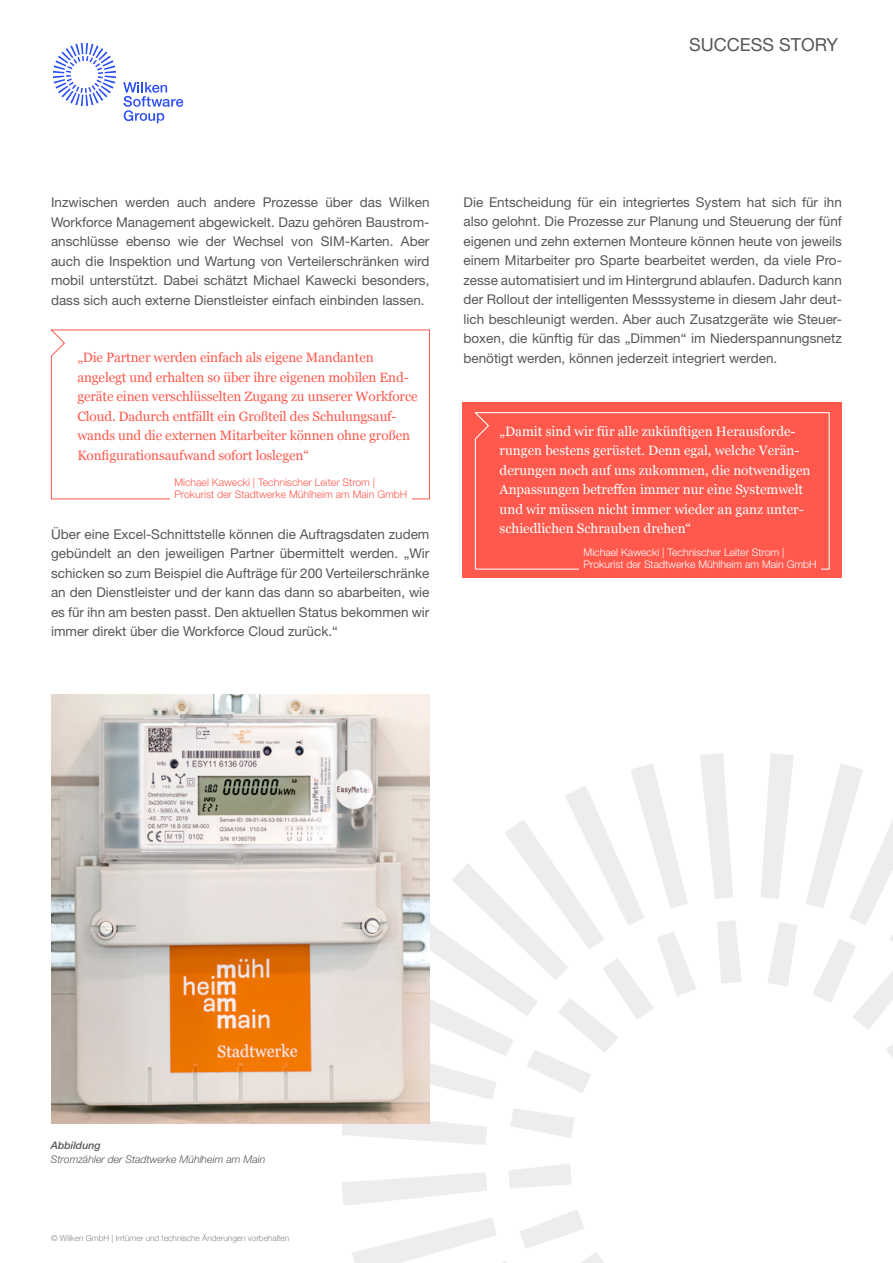
<style>
.page{position:relative;width:893px;height:1263px;background:#fff}
.page>*{position:absolute;margin:0;border:0;box-sizing:border-box;transform-origin:0 0}
.t1{font:18px "Helvetica Neue LT Pro";color:#575756}
.t2{font:13.5px/19.5px "Helvetica Neue LT Pro";color:#575756;text-align:justify}
.t3{font:13.5px/19.5px "Georgia";letter-spacing:-.01em;color:#ff594d}
.t4{font:13.5px/19.5px "Georgia";color:#fff}
.t5{font:300 10.5px/12px "Helvetica Neue LT Pro";color:#ff594d}
.t6{font:300 10.5px/12px "Helvetica Neue LT Pro";color:#fff}
.t7{font:italic 300 10.5px "Helvetica Neue LT Pro";color:#575756}
.t8{font:italic 500 10.5px "Helvetica Neue LT Pro";color:#575756}
.t9{font:300 8.25px "Helvetica Neue";color:#878787}
</style>
<div class="page">
<svg style="left:352px;top:1218px;width:155px;height:45px"></svg>
<svg style="left:342px;top:1173px;width:145px;height:33px"></svg>
<svg style="left:342px;top:1112px;width:145px;height:33px"></svg>
<svg style="left:761px;top:753px;width:33px;height:146px"></svg>
<svg style="left:806px;top:764px;width:87px;height:161px"></svg>
<svg style="left:520px;top:1210px;width:84px;height:53px"></svg>
<svg style="left:509px;top:1164px;width:63px;height:24px"></svg>
<svg style="left:510px;top:1108px;width:65px;height:30px"></svg>
<svg style="left:429px;top:753px;width:313px;height:347px"></svg>
<svg style="left:767px;top:922px;width:30px;height:64px"></svg>
<svg style="left:812px;top:935px;width:81px;height:95px"></svg>
<svg style="left:886px;top:1044px;width:7px;height:15px"></svg>
<div style="left:463px;top:402px;width:379px;height:176px;background:#ff594d"></div>
<svg style="left:474px;top:412px;width:356px;height:158px"></svg>
<svg style="left:123px;top:82px;width:60px;height:41px"></svg>
<svg style="left:53px;top:43px;width:63px;height:63px"></svg>
<svg style="left:51px;top:329px;width:379px;height:171px"></svg>
<div style="left:170px;top:474px;width:242px;height:31px;background:#fff"></div>
<img style="left:51px;top:695px;width:378px;height:429px">
<div style="left:579px;top:544px;width:242px;height:30px;background:#ff594d"></div>
<h1 class="t1" style="left:689px;top:34px;width:150px">SUCCESS STORY</h1>
<p class="t2" style="left:51px;top:192px;width:380px">Inzwischen werden auch andere Prozesse über das Wilken Workforce Management abgewickelt. Dazu gehören Baustrom&shy;anschlüsse ebenso wie der Wechsel von SIM-Karten. Aber auch die Inspektion und Wartung von Verteilerschränken wird mobil unterstützt. Dabei schätzt Michael Kawecki besonders, dass sich auch externe Dienstleister einfach einbinden lassen.</p>
<p class="t3" style="left:77px;top:347px;width:342px">„Die Partner werden einfach als eigene Mandanten angelegt und erhalten so über ihre eigenen mobilen End&shy;geräte einen verschlüsselten Zugang zu unserer Workforce Cloud. Dadurch entfällt ein Großteil des Schulungsauf&shy;wands und die externen Mitarbeiter können ohne großen Konfigurationsaufwand sofort loslegen“</p>
<p class="t5" style="left:174px;top:476px;width:234px">Michael Kawecki | Technischer Leiter Strom |<br>Prokurist der Stadtwerke Mühlheim am Main GmbH</p>
<p class="t2" style="left:51px;top:524px;width:380px">Über eine Excel-Schnittstelle können die Auftragsdaten zudem gebündelt an den jeweiligen Partner übermittelt werden. „Wir schicken so zum Beispiel die Aufträge für 200 Verteilerschränke an den Dienstleister und der kann das dann so abarbeiten, wie es für ihn am besten passt. Den aktuellen Status bekommen wir immer direkt über die Workforce Cloud zurück.“</p>
<p class="t2" style="left:463px;top:192px;width:380px">Die Entscheidung für ein integriertes System hat sich für ihn also gelohnt. Die Prozesse zur Planung und Steuerung der fünf eigenen und zehn externen Monteure können heute von jeweils einem Mitarbeiter pro Sparte bearbeitet werden, da viele Pro&shy;zesse automatisiert und im Hintergrund ablaufen. Dadurch kann der Rollout der intelligenten Messsysteme in diesem Jahr deut&shy;lich beschleunigt werden. Aber auch Zusatzgeräte wie Steuer&shy;boxen, die künftig für das „Dimmen“ im Niederspannungsnetz benötigt werden, können jederzeit integriert werden.</p>
<p class="t4" style="left:500px;top:421px;width:312px">„Damit sind wir für alle zukünftigen Herausforde&shy;rungen bestens gerüstet. Denn egal, welche Verän&shy;derungen noch auf uns zukommen, die notwendigen Anpassungen betreffen immer nur eine Systemwelt und wir müssen nicht immer wieder an ganz unter&shy;schiedlichen Schrauben drehen“</p>
<p class="t6" style="left:584px;top:546px;width:234px">Michael Kawecki | Technischer Leiter Strom |<br>Prokurist der Stadtwerke Mühlheim am Main GmbH</p>
<p class="t8" style="left:51px;top:1139px;width:51px">Abbildung</p>
<p class="t7" style="left:51px;top:1153px;width:216px">Stromzähler der Stadtwerke Mühlheim am Main</p>
<p class="t9" style="left:51px;top:1231px;width:240px">© Wilken GmbH | Irrtümer und technische Änderungen vorbehalten</p>
</div>
